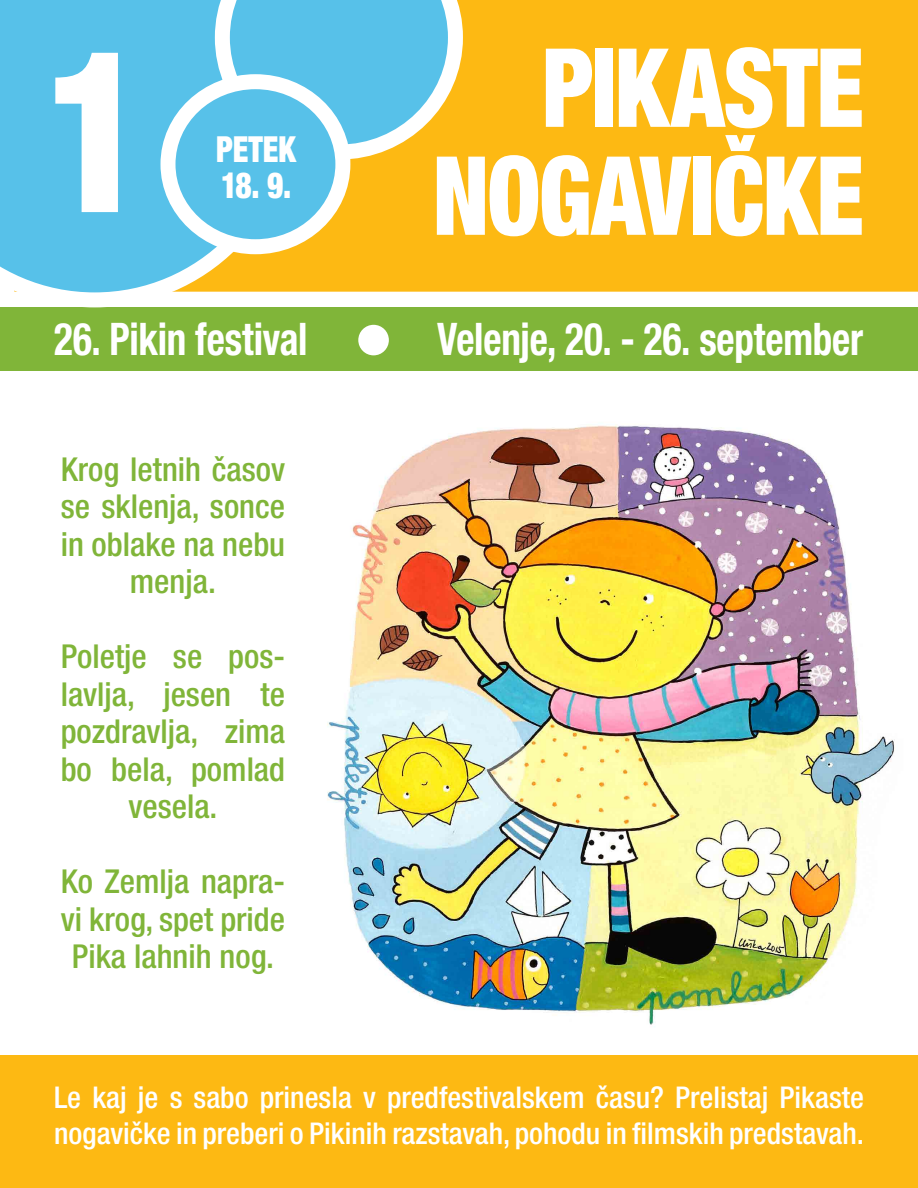
<style>
.page{position:relative;width:918px;height:1188px;background:#fff}
.page>*{position:absolute;margin:0;border:0;box-sizing:border-box;transform-origin:0 0}
.t1{font:900 condensed 225px "Helvetica Neue LT Pro";color:#fff;scale:.87 1}
.t2{font:900 condensed 109.5px "Helvetica Neue LT Pro";letter-spacing:-.01em;color:#fff;scale:.87 1}
.t3{font:700 condensed 45px "Helvetica Neue LT Pro";letter-spacing:-.005em;color:#fff;scale:.87 1}
.t4{font:900 condensed 36px "Helvetica Neue LT Pro";color:#fff;scale:.87 1}
.t5{font:500 condensed 33px/37.5px "Helvetica Neue LT Pro";color:#80b539;text-align:center}
.t6{font:500 condensed 30px/36px "Helvetica Neue LT Pro";color:#fff}
</style>
<div class="page">
<img style="left:327px;top:425px;width:568px;height:602px">
<div style="left:1px;top:308px;width:917px;height:63px;background:#80b539"></div>
<div style="left:296px;top:0;width:622px;height:292px;background:#fdb913"></div>
<div style="left:1px;top:1055px;width:917px;height:133px;background:#fdb913"></div>
<svg style="left:0;top:0;width:296px;height:293px;background:#69c3dd"></svg>
<svg style="left:215px;top:0;width:248px;height:160px;background:#83c9d4"></svg>
<div style="left:168px;top:82px;width:175px;height:165px;background:#57c1e9;border-radius:50%"></div>
<div style="left:160px;top:74px;width:190px;height:180px;border:15px solid #fff;border-radius:50%"></div>
<div style="left:358px;top:325px;width:31px;height:30px;background:#fff;border-radius:50%"></div>
<h1 class="t1" style="left:46px;top:-7px;width:119px">1</h1>
<p class="t4" style="left:216px;top:127px;width:93px">PETEK</p>
<p class="t4" style="left:221px;top:163px;width:82px">18. 9.</p>
<h2 class="t2" style="left:542px;top:20px;width:371px">PIKASTE</h2>
<h2 class="t2" style="left:433px;top:128px;width:497px">NOGAVIČKE</h2>
<h3 class="t3" style="left:54px;top:311px;width:293px">26. Pikin festival</h3>
<h3 class="t3" style="left:437px;top:311px;width:491px">Velenje, 20. - 26. september</h3>
<p class="t5" style="left:61px;top:450px;width:226px">Krog letnih časov se sklenja, sonce in oblake na nebu menja.</p>
<p class="t5" style="left:61px;top:637px;width:226px">Poletje se pos&shy;lavlja, jesen te pozdravlja, zima bo bela, pomlad vesela.</p>
<p class="t5" style="left:61px;top:862px;width:226px">Ko Zemlja napra&shy;vi krog, spet pride<br>Pika lahnih nog.</p>
<p class="t6" style="left:54px;top:1079px;width:812px">Le kaj je s sabo prinesla v predfestivalskem času? Prelistaj Pikaste nogavičke in preberi o Pikinih razstavah, pohodu in filmskih predstavah.</p>
</div>
